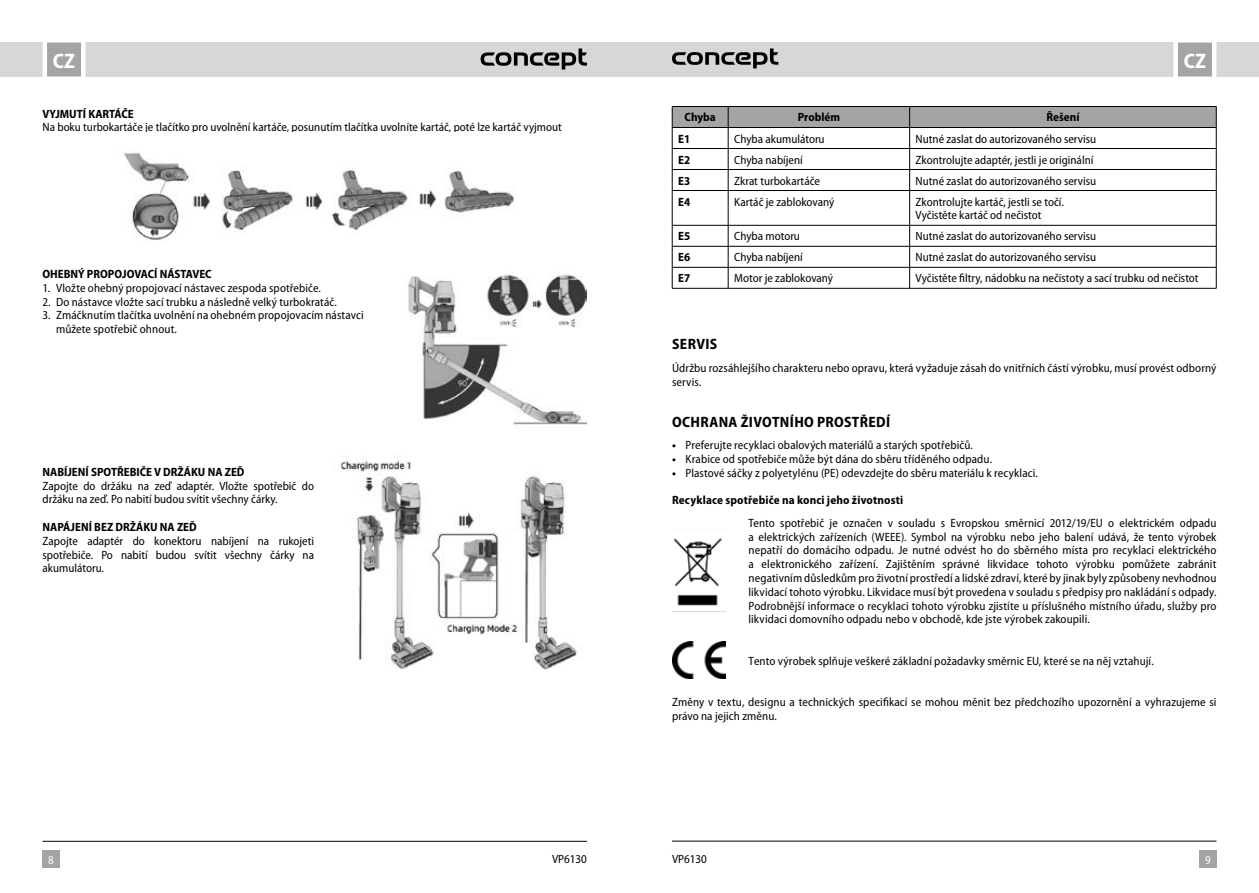
<style>
.page{position:relative;width:1259px;height:893px;background:#fff}
.page>*{position:absolute;margin:0;border:0;box-sizing:border-box;transform-origin:0 0}
.t1{font:700 semi-condensed 21px "Myriad Pro";color:#fff}
.t2{font:700 semi-condensed 15px "Myriad Pro";letter-spacing:.02em;color:#000}
.t3{font:semi-condensed 12px/13.8px "Myriad Pro";color:#000}
.t4{font:700 semi-condensed 12px "Myriad Pro";color:#000}
.t5{font:semi-condensed 12px "Myriad Pro";color:#fff}
.s1{font-weight:700}
</style>
<div class="page">
<div style="left:629px;top:43px;width:630px;height:34px;background:#d7d7d7"></div>
<div style="left:0;top:43px;width:629px;height:34px;background:#d7d7d7"></div>
<div style="left:43px;top:850px;width:17px;height:17px;background:#a4a4a4"></div>
<div style="left:1199px;top:850px;width:17px;height:17px;background:#a4a4a4"></div>
<svg style="left:1171px;top:42px;width:47px;height:35px;background:#bbb"></svg>
<svg style="left:40px;top:42px;width:48px;height:35px;background:#bcbcbc"></svg>
<hr style="left:672px;top:841px;width:544px;height:1px;background:#000">
<hr style="left:43px;top:841px;width:544px;height:1px;background:#000">
<svg style="left:672px;top:48px;width:106px;height:20px"></svg>
<svg style="left:480px;top:48px;width:107px;height:22px"></svg>
<img style="left:123px;top:152px;width:392px;height:88px">
<img style="left:408px;top:274px;width:179px;height:151px">
<img style="left:340px;top:458px;width:237px;height:212px">
<svg style="left:672px;top:106px;width:545px;height:84px"></svg>
<hr style="left:672px;top:190px;width:56px;height:1px;background:#000">
<hr style="left:672px;top:191px;width:1px;height:34px;background:#000">
<hr style="left:728px;top:190px;width:181px;height:1px;background:#000">
<hr style="left:728px;top:191px;width:1px;height:34px;background:#000">
<hr style="left:909px;top:190px;width:307px;height:1px;background:#000">
<hr style="left:909px;top:191px;width:1px;height:34px;background:#000">
<hr style="left:1216px;top:191px;width:1px;height:34px;background:#000">
<hr style="left:672px;top:225px;width:56px;height:1px;background:#000">
<hr style="left:728px;top:225px;width:181px;height:1px;background:#000">
<hr style="left:909px;top:225px;width:307px;height:1px;background:#000">
<hr style="left:672px;top:246px;width:56px;height:1px;background:#000">
<hr style="left:728px;top:246px;width:181px;height:1px;background:#000">
<hr style="left:909px;top:246px;width:307px;height:1px;background:#000">
<hr style="left:672px;top:267px;width:56px;height:1px;background:#000">
<svg style="left:672px;top:225px;width:1px;height:63px"></svg>
<hr style="left:728px;top:267px;width:181px;height:1px;background:#000">
<svg style="left:728px;top:225px;width:1px;height:63px"></svg>
<hr style="left:909px;top:267px;width:307px;height:1px;background:#000">
<svg style="left:909px;top:225px;width:1px;height:63px"></svg>
<svg style="left:1216px;top:225px;width:1px;height:63px"></svg>
<hr style="left:672px;top:288px;width:56px;height:1px;background:#000">
<hr style="left:728px;top:288px;width:181px;height:1px;background:#000">
<hr style="left:909px;top:288px;width:307px;height:1px;background:#000">
<img style="left:674px;top:538px;width:48px;height:68px">
<img style="left:672px;top:641px;width:53px;height:37px">
<h1 class="t1" style="left:53px;top:50px;width:24px">CZ</h1>
<h1 class="t1" style="left:1183px;top:50px;width:24px">CZ</h1>
<p class="t4" style="left:43px;top:107px;width:93px">VYJMUTÍ KARTÁČE</p>
<p class="t3" style="left:43px;top:121px;width:521px">Na boku turbokartáče je tlačítko pro uvolnění kartáče, posunutím tlačítka uvolníte kartáč, poté lze kartáč vyjmout</p>
<p class="t4" style="left:684px;top:111px;width:33px">Chyba</p>
<p class="t4" style="left:797px;top:111px;width:44px">Problém</p>
<p class="t4" style="left:1046px;top:111px;width:35px">Řešení</p>
<p class="t4" style="left:678px;top:132px;width:14px">E1</p>
<p class="t3" style="left:734px;top:132px;width:92px">Chyba akumulátoru</p>
<p class="t3" style="left:915px;top:132px;width:182px">Nutné zaslat do autorizovaného servisu</p>
<p class="t4" style="left:678px;top:153px;width:14px">E2</p>
<p class="t3" style="left:734px;top:153px;width:70px">Chyba nabíjení</p>
<p class="t3" style="left:915px;top:153px;width:179px">Zkontrolujte adaptér, jestli je originální</p>
<p class="t4" style="left:678px;top:174px;width:14px">E3</p>
<p class="t3" style="left:734px;top:174px;width:87px">Zkrat turbokartáče</p>
<p class="t3" style="left:915px;top:174px;width:182px">Nutné zaslat do autorizovaného servisu</p>
<p class="t4" style="left:678px;top:195px;width:14px">E4</p>
<p class="t3" style="left:734px;top:195px;width:102px">Kartáč je zablokovaný</p>
<p class="t3" style="left:915px;top:195px;width:150px">Zkontrolujte kartáč, jestli se točí.<br>Vyčistěte kartáč od nečistot</p>
<p class="t4" style="left:678px;top:230px;width:14px">E5</p>
<p class="t3" style="left:734px;top:230px;width:67px">Chyba motoru</p>
<p class="t3" style="left:915px;top:230px;width:182px">Nutné zaslat do autorizovaného servisu</p>
<p class="t4" style="left:678px;top:251px;width:14px">E6</p>
<p class="t3" style="left:734px;top:251px;width:70px">Chyba nabíjení</p>
<p class="t3" style="left:915px;top:251px;width:182px">Nutné zaslat do autorizovaného servisu</p>
<p class="t4" style="left:678px;top:272px;width:14px">E7</p>
<p class="t3" style="left:734px;top:272px;width:100px">Motor je zablokovaný</p>
<p class="t3" style="left:915px;top:272px;width:284px">Vyčistěte filtry, nádobku na nečistoty a sací trubku od nečistot</p>
<p class="t4" style="left:43px;top:267px;width:171px">OHEBNÝ PROPOJOVACÍ NÁSTAVEC</p>
<p class="t3" style="left:43px;top:281px;width:280px">1. Vložte ohebný propojovací nástavec zespoda spotřebiče.</p>
<p class="t3" style="left:43px;top:295px;width:296px">2. Do nástavce vložte sací trubku a následně velký turbokratáč.</p>
<p class="t3" style="left:56px;top:309px;width:309px;text-indent:-14px">3. Zmáčknutím tlačítka uvolnění na ohebném propojovacím nástavci můžete spotřebič ohnout.</p>
<p class="t4" style="left:43px;top:465px;width:203px">NABÍJENÍ SPOTŘEBIČE V DRŽÁKU NA ZEĎ</p>
<p class="t3" style="left:43px;top:479px;width:273px">Zapojte do držáku na zeď adaptér. Vložte spotřebič do držáku na zeď. Po nabití budou svítit všechny čárky.</p>
<p class="t4" style="left:43px;top:520px;width:156px">NAPÁJENÍ BEZ DRŽÁKU NA ZEĎ</p>
<p class="t3" style="left:43px;top:534px;width:273px;text-align:justify">Zapojte adaptér do konektoru nabíjení na rukojeti spotřebiče. Po nabití budou svítit všechny čárky na akumulátoru.</p>
<p class="t2" style="left:672px;top:336px;width:47px">SERVIS</p>
<p class="t3" style="left:672px;top:361px;width:546px">Údržbu rozsáhlejšího charakteru nebo opravu, která vyžaduje zásah do vnitřních částí výrobku, musí provést odborný servis.</p>
<p class="t2" style="left:672px;top:413px;width:220px">OCHRANA ŽIVOTNÍHO PROSTŘEDÍ</p>
<p class="t3" style="left:672px;top:439px;width:302px"><span class="s1">•</span> Preferujte recyklaci obalových materiálů a starých spotřebičů.</p>
<p class="t3" style="left:672px;top:452px;width:322px"><span class="s1">•</span> Krabice od spotřebiče může být dána do sběru tříděného odpadu.</p>
<p class="t3" style="left:672px;top:466px;width:367px"><span class="s1">•</span> Plastové sáčky z polyetylénu (PE) odevzdejte do sběru materiálu k recyklaci.</p>
<p class="t4" style="left:672px;top:494px;width:233px">Recyklace spotřebiče na konci jeho životnosti</p>
<p class="t3" style="left:748px;top:516px;width:469px;text-align:justify">Tento spotřebič je označen v souladu s Evropskou směrnicí 2012/19/EU o elektrickém odpadu a elektrických zařízeních (WEEE). Symbol na výrobku nebo jeho balení udává, že tento výrobek nepatří do domácího odpadu. Je nutné odvést ho do sběrného místa pro recyklaci elektrického a elektronického zařízení. Zajištěním správné likvidace tohoto výrobku pomůžete zabránit negativním důsledkům pro životní prostředí a lidské zdraví, které by jinak byly způsobeny nevhodnou likvidací tohoto výrobku. Likvidace musí být provedena v souladu s předpisy pro nakládání s odpady.<br>Podrobnější informace o recyklaci tohoto výrobku zjistíte u příslušného místního úřadu, služby pro likvidaci domovního odpadu nebo v obchodě, kde jste výrobek zakoupili.</p>
<p class="t3" style="left:748px;top:654px;width:407px">Tento výrobek splňuje veškeré základní požadavky směrnic EU, které se na něj vztahují.</p>
<p class="t3" style="left:672px;top:695px;width:546px">Změny v textu, designu a technických specifikací se mohou měnit bez předchozího upozornění a vyhrazujeme si právo na jejich změnu.</p>
<p class="t5" style="left:48px;top:853px;width:7px">8</p>
<p class="t3" style="left:552px;top:852px;width:36px">VP6130</p>
<p class="t3" style="left:672px;top:852px;width:36px">VP6130</p>
<p class="t5" style="left:1205px;top:853px;width:7px">9</p>
</div>
